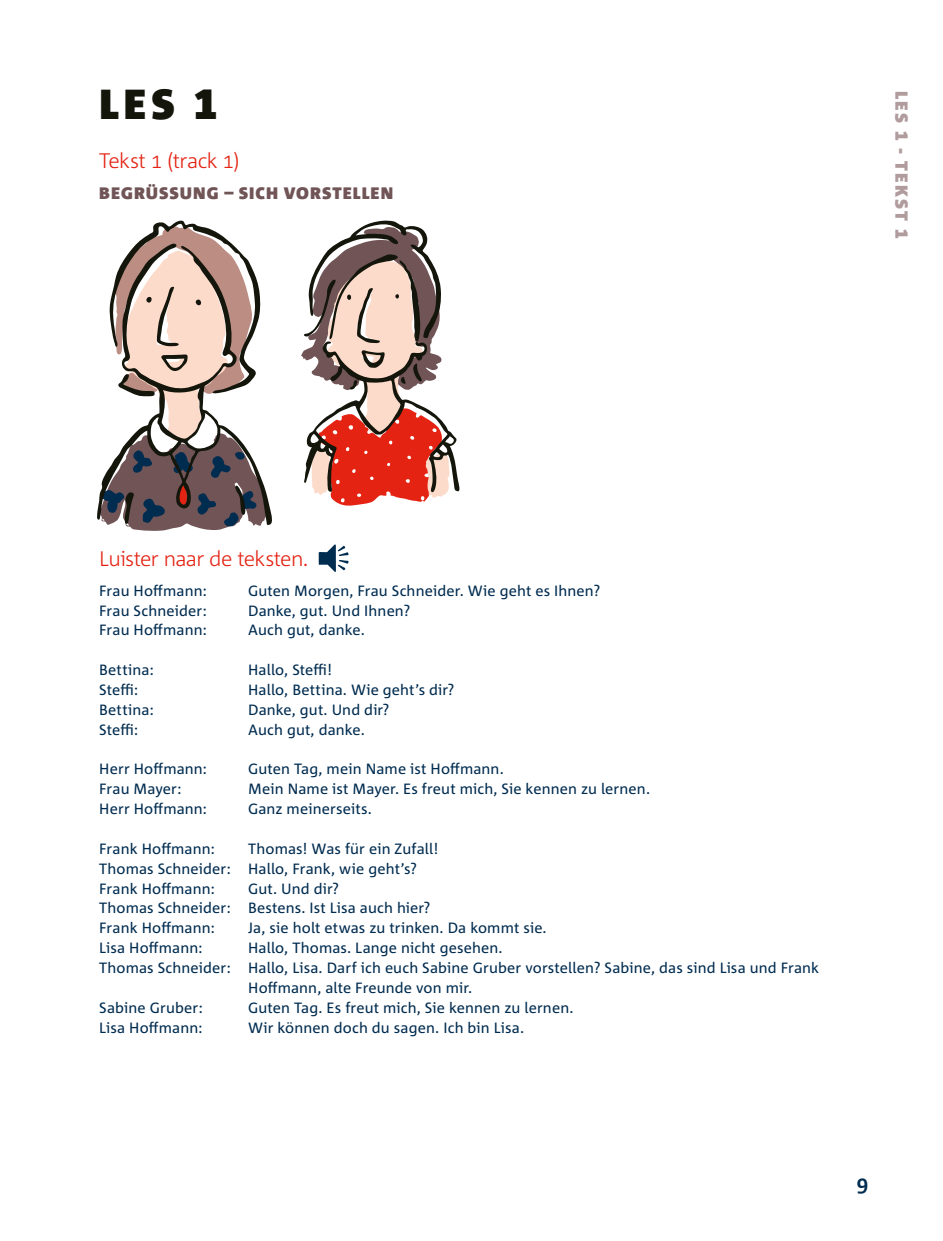
<style>
.page{position:relative;width:943px;height:1241px;background:#fff}
.page>*{position:absolute;margin:0;border:0;box-sizing:border-box;transform-origin:0 0}
.t1{font:900 42px "Corpid C1";color:#14160c}
.t2{font:300 21px "Corpid C1";letter-spacing:-.03em;color:#e42313}
.t3{font:700 21px "Corpid C1";color:#002c50}
.t4{font:900 17.5px "Corpid C1";letter-spacing:.115em;color:#b09b9d}
.t5{font:900 16.62px "Corpid C1";letter-spacing:.06em;color:#705456}
.t6{font:14.88px/19.8px "Corpid C1";letter-spacing:.01em;color:#002c50}
</style>
<div class="page">
<svg style="left:318px;top:544px;width:30px;height:28px"></svg>
<svg style="left:100px;top:220px;width:166px;height:311px"></svg>
<svg style="left:301px;top:220px;width:159px;height:286px"></svg>
<h1 class="t1" style="left:99px;top:78px;width:119px">LES 1</h1>
<h2 class="t2" style="left:99px;top:148px;width:142px">Tekst 1 (track 1)</h2>
<p class="t5" style="left:99px;top:182px;width:295px">BEGRÜSSUNG – SICH VORSTELLEN</p>
<p class="t4" style="left:912px;top:91px;width:149px;rotate:90deg">LES 1 - TEKST 1</p>
<h2 class="t2" style="left:99px;top:545px;width:211px">Luister naar de teksten.</h2>
<p class="t6" style="left:99px;top:580px;width:109px">Frau Hoffmann:</p>
<p class="t6" style="left:248px;top:580px;width:353px">Guten Morgen, Frau Schneider. Wie geht es Ihnen?</p>
<p class="t6" style="left:99px;top:600px;width:109px">Frau Schneider:</p>
<p class="t6" style="left:248px;top:600px;width:164px">Danke, gut. Und Ihnen?</p>
<p class="t6" style="left:99px;top:619px;width:109px">Frau Hoffmann:</p>
<p class="t6" style="left:248px;top:619px;width:118px">Auch gut, danke.</p>
<p class="t6" style="left:99px;top:659px;width:56px">Bettina:</p>
<p class="t6" style="left:248px;top:659px;width:86px">Hallo, Steffi!</p>
<p class="t6" style="left:99px;top:679px;width:40px">Steffi:</p>
<p class="t6" style="left:248px;top:679px;width:208px">Hallo, Bettina. Wie geht’s dir?</p>
<p class="t6" style="left:99px;top:699px;width:56px">Bettina:</p>
<p class="t6" style="left:248px;top:699px;width:143px">Danke, gut. Und dir?</p>
<p class="t6" style="left:99px;top:719px;width:40px">Steffi:</p>
<p class="t6" style="left:248px;top:719px;width:118px">Auch gut, danke.</p>
<p class="t6" style="left:99px;top:758px;width:109px">Herr Hoffmann:</p>
<p class="t6" style="left:248px;top:758px;width:257px">Guten Tag, mein Name ist Hoffmann.</p>
<p class="t6" style="left:99px;top:778px;width:84px">Frau Mayer:</p>
<p class="t6" style="left:248px;top:778px;width:403px">Mein Name ist Mayer. Es freut mich, Sie kennen zu lernen.</p>
<p class="t6" style="left:99px;top:798px;width:109px">Herr Hoffmann:</p>
<p class="t6" style="left:248px;top:798px;width:125px">Ganz meinerseits.</p>
<p class="t6" style="left:99px;top:838px;width:117px">Frank Hoffmann:</p>
<p class="t6" style="left:99px;top:838px;width:341px;text-indent:149px">Thomas! Was für ein Zufall!<br>Thomas Schneider: Hallo, Frank, wie geht’s?<br>Frank Hoffmann:</p>
<p class="t6" style="left:99px;top:877px;width:332px;text-indent:149px">Gut. Und dir?<br>Thomas Schneider: Bestens. Ist Lisa auch hier?<br>Frank Hoffmann:</p>
<p class="t6" style="left:248px;top:917px;width:300px">Ja, sie holt etwas zu trinken. Da kommt sie.</p>
<p class="t6" style="left:99px;top:937px;width:105px">Lisa Hoffmann:</p>
<p class="t6" style="left:248px;top:937px;width:256px">Hallo, Thomas. Lange nicht gesehen.</p>
<p class="t6" style="left:99px;top:957px;width:721px">Thomas Schneider: Hallo, Lisa. Darf ich euch Sabine Gruber vorstellen? Sabine, das sind Lisa und Frank</p>
<p class="t6" style="left:248px;top:977px;width:226px">Hoffmann, alte Freunde von mir.</p>
<p class="t6" style="left:99px;top:996px;width:105px">Sabine Gruber:</p>
<p class="t6" style="left:248px;top:996px;width:327px">Guten Tag. Es freut mich, Sie kennen zu lernen.</p>
<p class="t6" style="left:99px;top:1016px;width:105px">Lisa Hoffmann:</p>
<p class="t6" style="left:248px;top:1016px;width:277px">Wir können doch du sagen. Ich bin Lisa.</p>
<h2 class="t3" style="left:857px;top:1170px;width:13px">9</h2>
</div>
